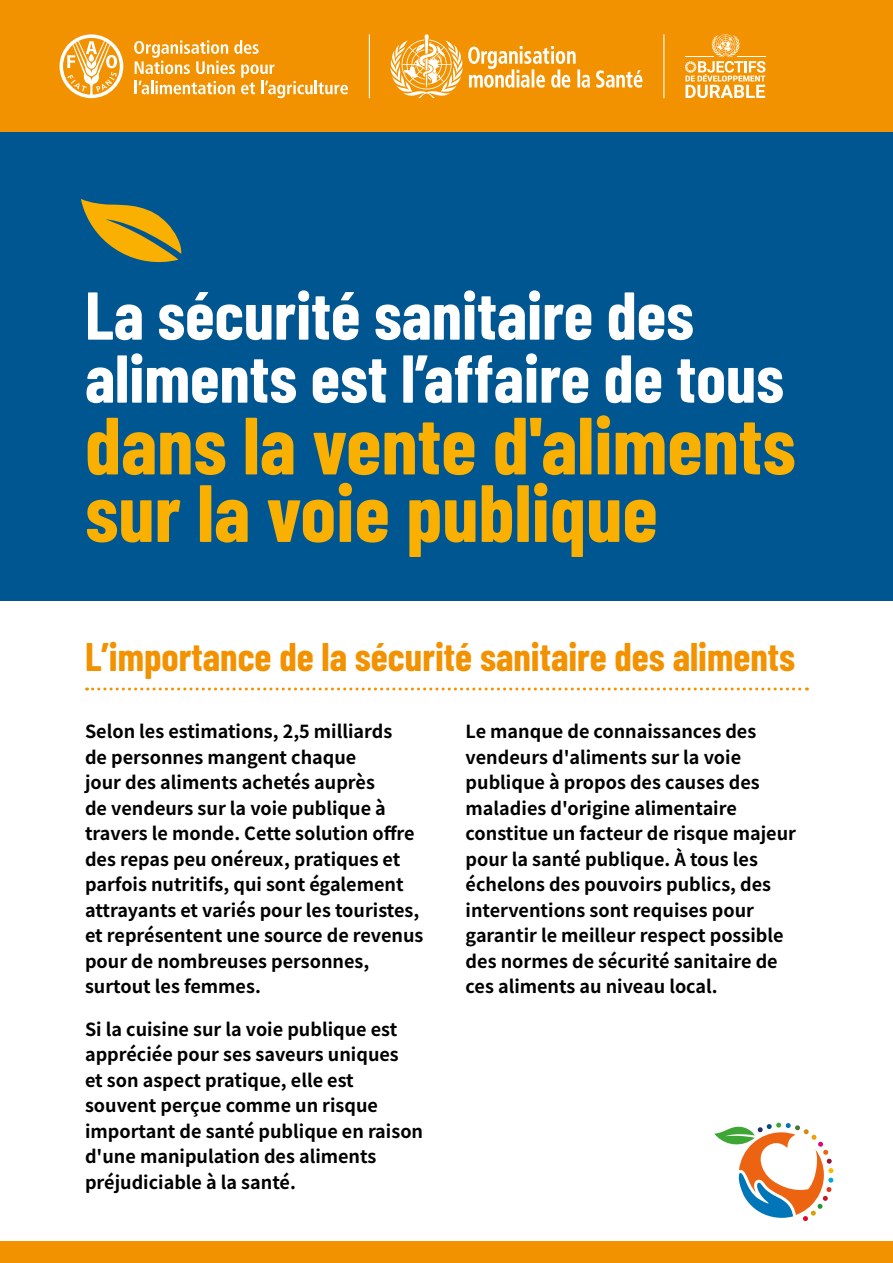
<style>
.page{position:relative;width:893px;height:1263px;background:#fff}
.page>*{position:absolute;margin:0;border:0;box-sizing:border-box;transform-origin:0 0}
.t1{font:700 81px/67.5px "Barlow Condensed";color:#f9b000}
.t2{font:700 67.5px/63px "Barlow Condensed";color:#fff}
.t3{font:700 39px "Barlow Condensed";color:#f39200}
.t4{font:700 18px/25.5px "Noto Sans CJ Ksc";color:#000}
</style>
<div class="page">
<div style="left:0;top:0;width:893px;height:183px;background:#f39200"></div>
<svg style="left:87px;top:687px;width:720px;height:3px"></svg>
<div style="left:0;top:132px;width:893px;height:468px;background:#005691"></div>
<svg style="left:81px;top:199px;width:101px;height:64px"></svg>
<div style="left:0;top:1242px;width:893px;height:21px;background:#f39200"></div>
<svg style="left:714px;top:1122px;width:119px;height:99px"></svg>
<svg style="left:390px;top:34px;width:252px;height:64px"></svg>
<svg style="left:685px;top:34px;width:81px;height:64px"></svg>
<hr style="left:369px;top:34px;width:1px;height:64px;background:#fff">
<hr style="left:663px;top:34px;width:1px;height:64px;background:#fff">
<svg style="left:134px;top:40px;width:214px;height:58px"></svg>
<svg style="left:60px;top:34px;width:63px;height:64px"></svg>
<h2 class="t2" style="left:85px;top:282px;width:700px">La sécurité sanitaire des aliments est l’affaire de tous</h2>
<h1 class="t1" style="left:85px;top:409px;width:712px">dans la vente d'aliments sur la voie publique</h1>
<h3 class="t3" style="left:85px;top:632px;width:712px">L’importance de la sécurité sanitaire des aliments</h3>
<p class="t4" style="left:85px;top:719px;width:340px">Selon les estimations, 2,5 milliards<br>de personnes mangent chaque<br>jour des aliments achetés auprès<br>de vendeurs sur la voie publique à travers le monde. Cette solution offre des repas peu onéreux, pratiques et parfois nutritifs, qui sont également attrayants et variés pour les touristes, et représentent une source de revenus pour de nombreuses personnes, surtout les femmes.</p>
<p class="t4" style="left:85px;top:1017px;width:340px">Si la cuisine sur la voie publique est appréciée pour ses saveurs uniques<br>et son aspect pratique, elle est souvent perçue comme un risque important de santé publique en raison d'une manipulation des aliments préjudiciable à la santé.</p>
<p class="t4" style="left:466px;top:719px;width:332px">Le manque de connaissances des vendeurs d'aliments sur la voie publique à propos des causes des maladies d'origine alimentaire constitue un facteur de risque majeur pour la santé publique. À tous les échelons des pouvoirs publics, des interventions sont requises pour garantir le meilleur respect possible des normes de sécurité sanitaire de ces aliments au niveau local.</p>
</div>
